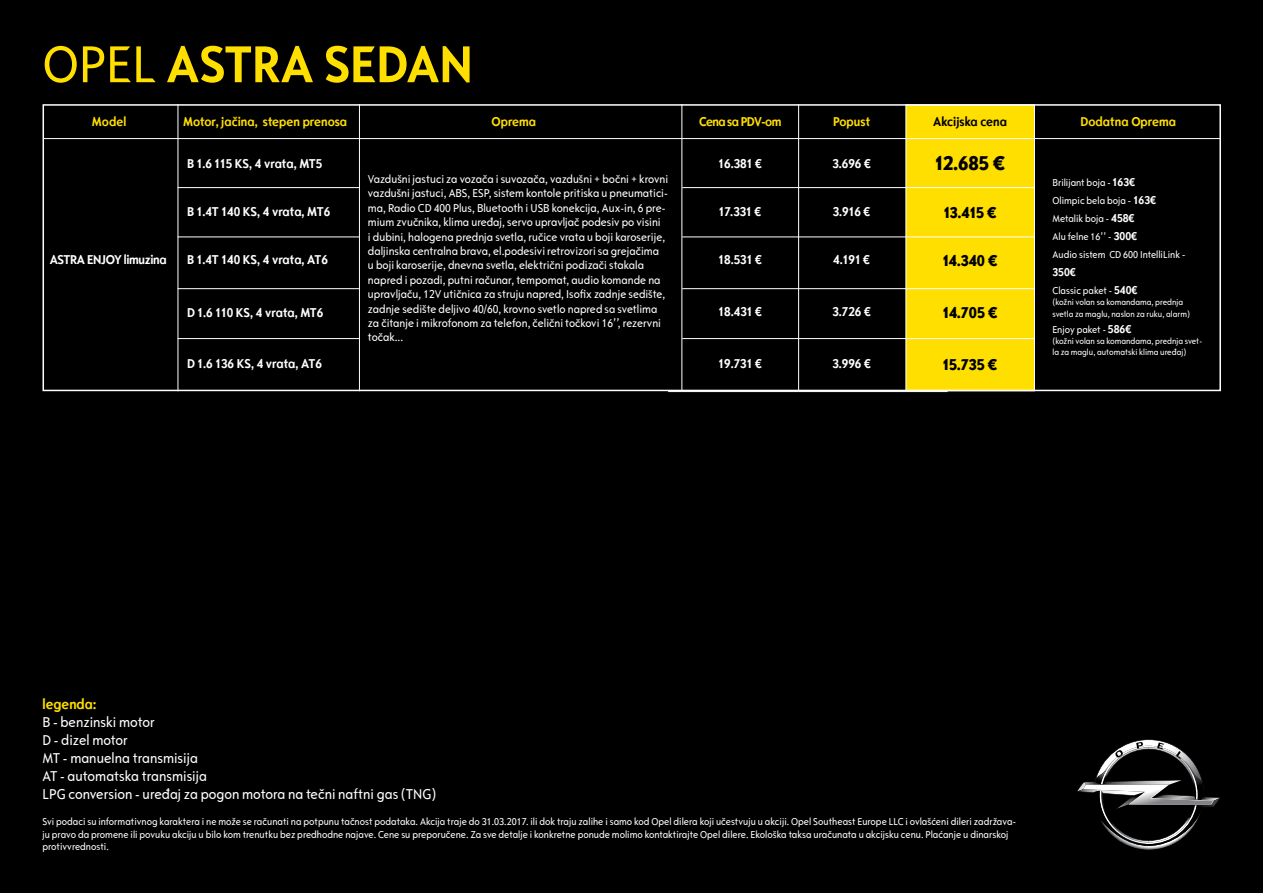
<style>
.page{position:relative;width:1263px;height:893px;background:#000}
.page>*{position:absolute;margin:0;border:0;box-sizing:border-box;transform-origin:0 0}
.t1{font:700 54px "Opel Sans Condensed";color:#ffdf00}
.t2{font:800 21px "Opel Sans Condensed";color:#000}
.t3{font:800 16.5px "Opel Sans Condensed";color:#000}
.t4{font:condensed 15px/18px "Opel Sans";color:#fff}
.t5{font:700 15px "Opel Sans Condensed";color:#ffdf00}
.t6{font:700 13.5px "Opel Sans Condensed";color:#fff}
.t7{font:700 13.5px "Opel Sans Condensed";color:#ffdf00}
.t8{font:700 13.5px "Opel Sans Condensed";letter-spacing:-.025em;color:#fff}
.t9{font:700 13.5px "Opel Sans Condensed";letter-spacing:-.04em;color:#ffdf00}
.t10{font:700 13.5px "Opel Sans Condensed";color:#000}
.t11{font:condensed 12px/14.4px "Opel Sans";color:#fff}
.t12{font:700 12px "Opel Sans Condensed";color:#fff}
.t13{font:condensed 10.5px/18px "Opel Sans";color:#fff}
.t14{font:condensed 9px/12px "Opel Sans";color:#fff}
.s1{font-family:"Opel Sans";font-weight:400;font-stretch:condensed}
.s2{font-family:"Opel Sans Condensed";font-weight:700;font-stretch:normal;font-size:12px}
</style>
<div class="page">
<div style="left:905px;top:104px;width:130px;height:287px;background:#ffdf00;border:1px solid #fff"></div>
<div style="left:43px;top:104px;width:1178px;height:287px;border:2px solid #fff"></div>
<hr style="left:44px;top:138px;width:1176px;height:1px;background:#fff">
<hr style="left:178px;top:237px;width:181px;height:1px;background:#fff">
<hr style="left:682px;top:237px;width:353px;height:1px;background:#fff">
<hr style="left:178px;top:338px;width:181px;height:1px;background:#fff">
<hr style="left:682px;top:338px;width:353px;height:1px;background:#fff">
<hr style="left:178px;top:288px;width:181px;height:1px;background:#fff">
<hr style="left:682px;top:288px;width:353px;height:1px;background:#fff">
<hr style="left:178px;top:187px;width:181px;height:1px;background:#fff">
<hr style="left:682px;top:187px;width:353px;height:1px;background:#fff">
<hr style="left:668px;top:391px;width:280px;height:1px;background:#fff">
<hr style="left:178px;top:104px;width:1px;height:287px;background:#fff">
<hr style="left:359px;top:104px;width:1px;height:287px;background:#fff">
<hr style="left:681px;top:104px;width:1px;height:287px;background:#fff">
<hr style="left:798px;top:104px;width:1px;height:287px;background:#fff">
<svg style="left:1077px;top:739px;width:143px;height:111px"></svg>
<h1 class="t1" style="left:43px;top:32px;width:432px"><span class="s1">OPEL</span> ASTRA SEDAN</h1>
<p class="t7" style="left:92px;top:114px;width:36px">Model</p>
<p class="t7" style="left:183px;top:114px;width:166px">Motor, jačina, stepen prenosa</p>
<p class="t7" style="left:491px;top:114px;width:46px">Oprema</p>
<p class="t9" style="left:699px;top:114px;width:84px">Cena sa PDV-om</p>
<p class="t7" style="left:833px;top:114px;width:39px">Popust</p>
<p class="t10" style="left:933px;top:114px;width:75px">Akcijska cena</p>
<p class="t7" style="left:1080px;top:114px;width:97px">Dodatna Oprema</p>
<p class="t8" style="left:50px;top:251px;width:118px">ASTRA ENJOY limuzina</p>
<p class="t6" style="left:187px;top:155px;width:137px">B 1.6 115 KS, 4 vrata, MT5</p>
<p class="t6" style="left:718px;top:155px;width:45px">16.381 €</p>
<h2 class="t2" style="left:935px;top:150px;width:71px">12.685 €</h2>
<p class="t6" style="left:187px;top:203px;width:145px">B 1.4T 140 KS, 4 vrata, MT6</p>
<p class="t6" style="left:832px;top:155px;width:40px">3.696 €</p>
<p class="t11" style="left:368px;top:172px;width:302px">Vazdušni jastuci za vozača i suvozača, vazdušni + bočni + krovni vazdušni jastuci, ABS, ESP, sistem kontole pritiska u pneumatici&shy;ma, Radio CD 400 Plus, Bluetooth i USB konekcija, Aux-in, 6 pre&shy;mium zvučnika, klima uređaj, servo upravljač podesiv po visini<br>i dubini, halogena prednja svetla, ručice vrata u boji karoserije, daljinska centralna brava, el.podesivi retrovizori sa grejačima<br>u boji karoserije, dnevna svetla, električni podizači stakala napred i pozadi, putni računar, tempomat, audio komande na upravljaču, 12V utičnica za struju napred, Isofix zadnje sedište, zadnje sedište deljivo 40/60, krovno svetlo napred sa svetlima za čitanje i mikrofonom za telefon, čelični točkovi 16’’, rezervni točak...</p>
<p class="t6" style="left:833px;top:203px;width:39px">3.916 €</p>
<p class="t6" style="left:833px;top:251px;width:39px">4.191 €</p>
<p class="t6" style="left:719px;top:203px;width:44px">17.331 €</p>
<h3 class="t3" style="left:944px;top:202px;width:54px">13.415 €</h3>
<p class="t6" style="left:718px;top:251px;width:45px">18.531 €</p>
<h3 class="t3" style="left:943px;top:250px;width:57px">14.340 €</h3>
<p class="t6" style="left:187px;top:252px;width:143px">B 1.4T 140 KS, 4 vrata, AT6</p>
<p class="t6" style="left:718px;top:303px;width:45px">18.431 €</p>
<p class="t6" style="left:832px;top:303px;width:40px">3.726 €</p>
<h3 class="t3" style="left:943px;top:302px;width:56px">14.705 €</h3>
<p class="t6" style="left:187px;top:304px;width:138px">D 1.6 110 KS, 4 vrata, MT6</p>
<p class="t6" style="left:187px;top:356px;width:136px">D 1.6 136 KS, 4 vrata, AT6</p>
<p class="t6" style="left:718px;top:356px;width:45px">19.731 €</p>
<p class="t6" style="left:832px;top:356px;width:40px">3.996 €</p>
<h3 class="t3" style="left:943px;top:355px;width:56px">15.735 €</h3>
<p class="t13" style="left:1052px;top:173px;width:134px">Brilijant boja - <span class="s2">163€<br></span>Olimpic bela boja - <span class="s2">163€<br></span>Metalik boja - <span class="s2">458€<br></span>Alu felne 16’’ - <span class="s2">300€<br></span>Audio sistem CD 600 IntelliLink -</p>
<p class="t12" style="left:1052px;top:265px;width:25px">350€</p>
<p class="t13" style="left:1052px;top:281px;width:87px">Classic paket - <span class="s2">540€</span></p>
<p class="t14" style="left:1052px;top:296px;width:139px">(kožni volan sa komandama, prednja svetla za maglu, naslon za ruku, alarm)</p>
<p class="t13" style="left:1052px;top:321px;width:81px">Enjoy paket - <span class="s2">586€</span></p>
<p class="t14" style="left:1052px;top:335px;width:151px;line-height:10.8px">(kožni volan sa komandama, prednja svet&shy;la za maglu, automatski klima uređaj)</p>
<p class="t5" style="left:43px;top:695px;width:56px">legenda:</p>
<p class="t4" style="left:43px;top:713px;width:395px">B - benzinski motor<br>D - dizel motor<br>MT - manuelna transmisija<br>AT - automatska transmisija<br>LPG conversion - uređaj za pogon motora na tečni naftni gas (TNG)</p>
<p class="t13" style="left:43px;top:815px;width:975px;line-height:12.6px">Svi podaci su informativnog karaktera i ne može se računati na potpunu tačnost podataka. Akcija traje do 31.03.2017. ili dok traju zalihe i samo kod Opel dilera koji učestvuju u akciji. Opel Southeast Europe LLC i ovlašćeni dileri zadržava&shy;ju pravo da promene ili povuku akciju u bilo kom trenutku bez predhodne najave. Cene su preporučene. Za sve detalje i konkretne ponude molimo kontaktirajte Opel dilere. Ekološka taksa uračunata u akcijsku cenu. Plaćanje u dinarskoj protivvrednosti.</p>
</div>
